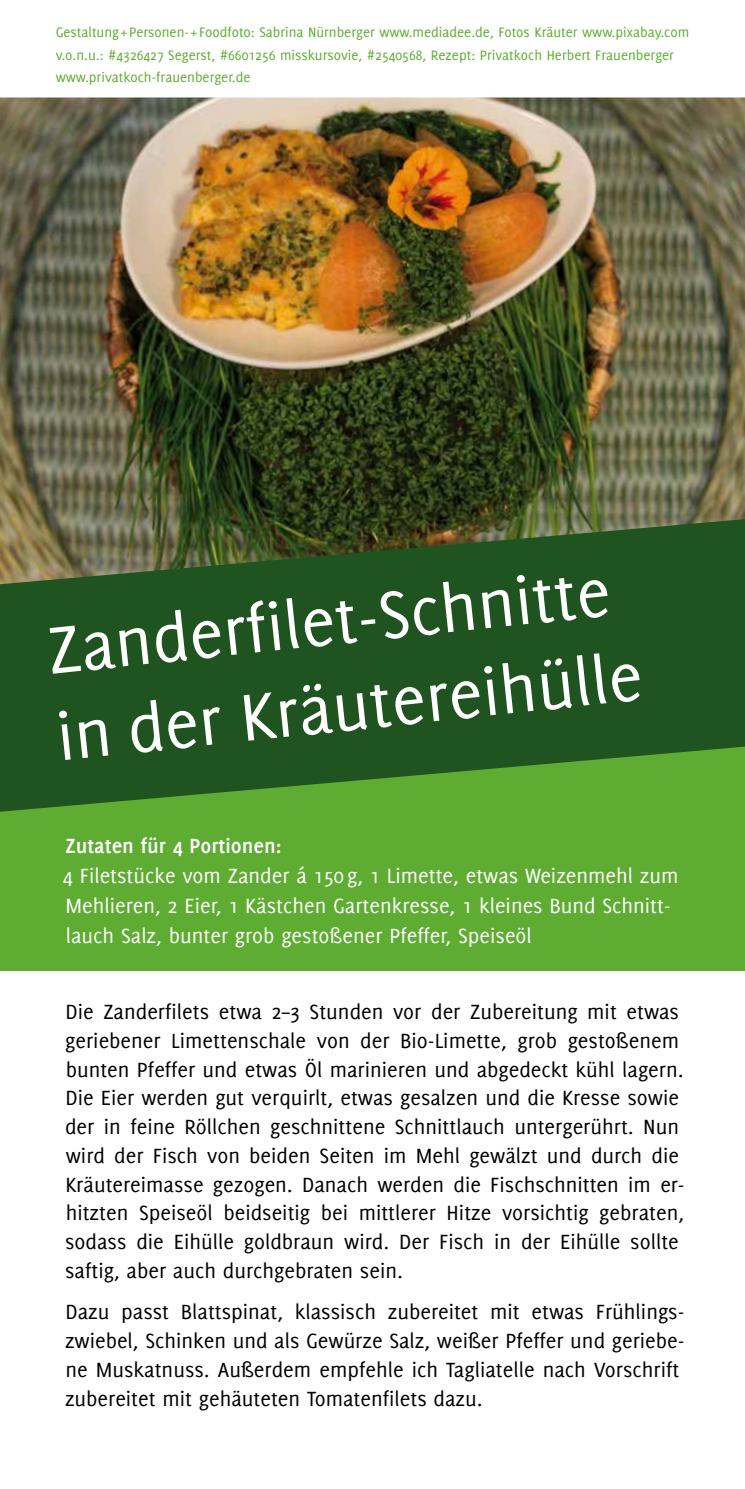
<style>
.page{position:relative;width:745px;height:1489px;background:#fff}
.page>*{position:absolute;margin:0;border:0;box-sizing:border-box;transform-origin:0 0}
.t1{font:72.5px/87px "Delicious";color:#fff}
.t2{font:22.5px/28.8px "Delicious";color:#000}
.t3{font:22.5px/30px "Delicious";color:#fff}
.t4{font:700 22.5px "Delicious";color:#fff}
.t5{font:15px/22.5px "Delicious";color:#5ead32}
</style>
<div class="page">
<img style="left:0;top:97px;width:744px;height:422px">
<div style="left:0;top:623px;width:744px;height:348px;background:#5ead32"></div>
<svg style="left:0;top:519px;width:744px;height:292px;background:#2d5f25"></svg>
<p class="t5" style="left:56px;top:21px;width:634px">Gestaltung+Personen-+Foodfoto: Sabrina Nürnberger www.mediadee.de, Fotos Kräuter www.pixabay.com v.o.n.u.: #4326427 Segerst, #6601256 misskursovie, #2540568, Rezept: Privatkoch Herbert Frauenberger www.privatkoch-frauenberger.de</p>
<h1 class="t1" style="left:43px;top:606px;width:589px;rotate:-6deg">Zanderfilet-Schnitte in der Kräutereihülle</h1>
<p class="t4" style="left:65px;top:833px;width:218px">Zutaten für 4 Portionen:</p>
<p class="t3" style="left:63px;top:860px;width:617px">4 Filetstücke vom Zander á 150g, 1 Limette, etwas Weizenmehl zum<br>Mehlieren, 2 Eier, 1 Kästchen Gartenkresse, 1 kleines Bund Schnitt&shy;lauch Salz, bunter grob gestoßener Pfeffer, Speiseöl</p>
<p class="t2" style="left:65px;top:996px;width:620px">Die Zanderfilets etwa 2–3 Stunden vor der Zubereitung mit etwas geriebener Limettenschale von der Bio-Limette, grob gestoßenem bunten Pfeffer und etwas Öl marinieren und abgedeckt kühl lagern.<br>Die Eier werden gut verquirlt, etwas gesalzen und die Kresse sowie der in feine Röllchen geschnittene Schnittlauch untergerührt. Nun wird der Fisch von beiden Seiten im Mehl gewälzt und durch die Kräutereimasse gezogen. Danach werden die Fischschnitten im er&shy;hitzten Speiseöl beidseitig bei mittlerer Hitze vorsichtig gebraten, sodass die Eihülle goldbraun wird. Der Fisch in der Eihülle sollte saftig, aber auch durchgebraten sein.</p>
<p class="t2" style="left:65px;top:1296px;width:620px">Dazu passt Blattspinat, klassisch zubereitet mit etwas Frühlings&shy;zwiebel, Schinken und als Gewürze Salz, weißer Pfeffer und geriebe&shy;ne Muskatnuss. Außerdem empfehle ich Tagliatelle nach Vorschrift zubereitet mit gehäuteten Tomatenfilets dazu.</p>
</div>
